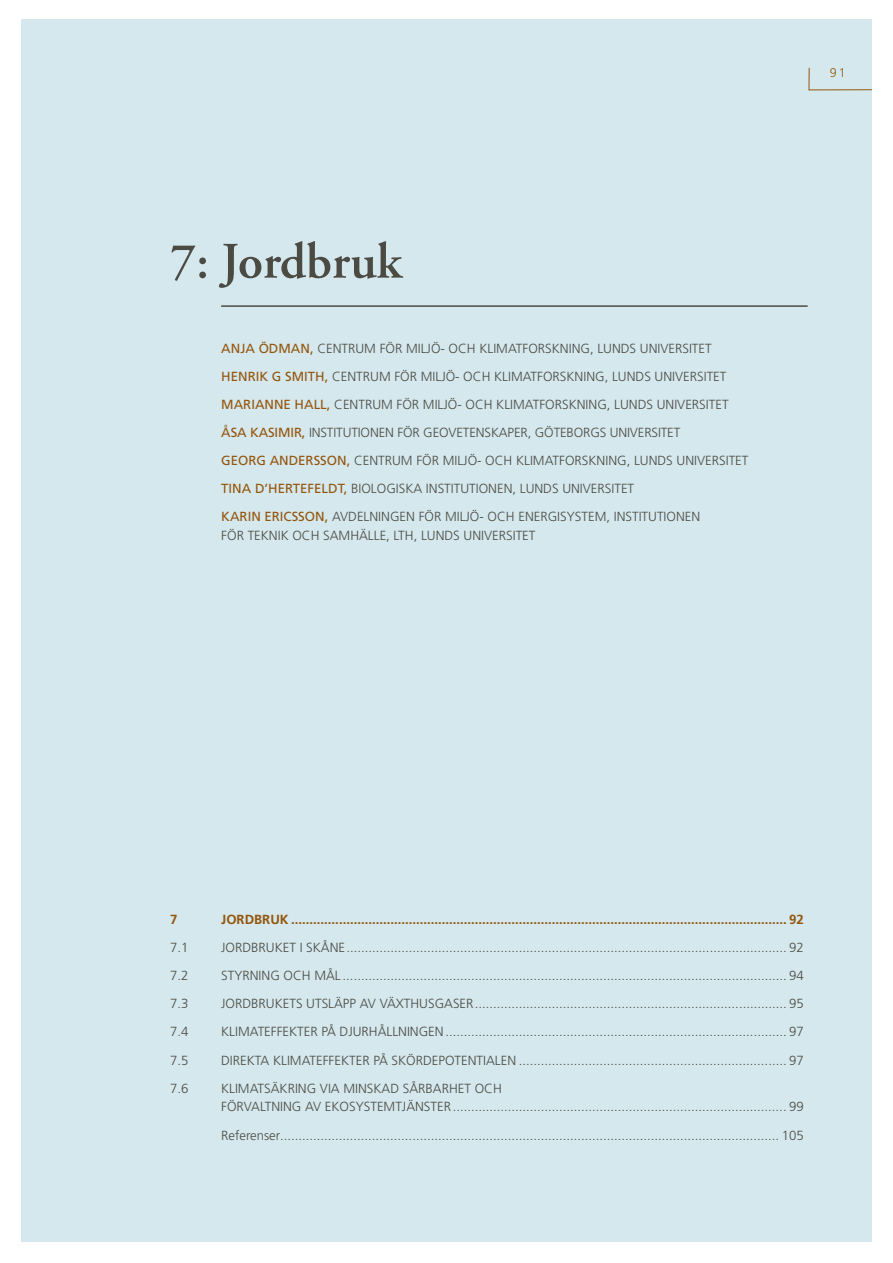
<style>
.page{position:relative;width:893px;height:1263px;background:#fff}
.page>*{position:absolute;margin:0;border:0;box-sizing:border-box;transform-origin:0 0}
.t1{font:600 51px "Adobe Garamond Pro";color:#4c4b43}
.t2{font:300 13.2px/28px "Frutiger LT Std";color:#4c4b43;text-align:right}
.t3{font:700 13.2px "Frutiger LT Std";color:#94550c}
.t4{font:13.2px "Frutiger LT Std";color:#94550c}
.t5{font:300 12.6px "Frutiger LT Std";color:#94550c}
.s1{font-weight:400;color:#94550c}
</style>
<div class="page">
<div style="left:21px;top:19px;width:850px;height:1222px;background:#d4e8ed"></div>
<hr style="left:221px;top:305px;width:587px;height:2px;background:#4c4b43">
<svg style="left:808px;top:67px;width:64px;height:24px"></svg>
<h1 class="t1" style="left:170px;top:232px;width:233px">7: Jordbruk</h1>
<p class="t4" style="left:221px;top:340px;width:19px">ANJA</p>
<p class="t4" style="left:259px;top:340px;width:21px">ÖDMAN</p>
<p class="t2" style="left:310px;top:334px;width:26px"><span class="s1">,</span> CENTRUM</p>
<p class="t2" style="left:380px;top:334px;width:34px">FÖR MILJ</p>
<p class="t2" style="left:431px;top:334px;width:28px">Ö- OCH</p>
<p class="t2" style="left:479px;top:334px;width:9px">KLIMATFORSKNING</p>
<p class="t2" style="left:590px;top:334px;width:23px">, LUNDS</p>
<p class="t2" style="left:640px;top:334px;width:8px">UNIVERSITET</p>
<p class="t4" style="left:221px;top:368px;width:18px">HENRIK</p>
<p class="t4" style="left:272px;top:368px;width:29px">G SMITH</p>
<p class="t2" style="left:325px;top:362px;width:26px"><span class="s1">,</span> CENTRUM</p>
<p class="t2" style="left:394px;top:362px;width:34px">FÖR MILJ</p>
<p class="t2" style="left:446px;top:362px;width:28px">Ö- OCH</p>
<p class="t2" style="left:494px;top:362px;width:9px">KLIMATFORSKNING</p>
<p class="t2" style="left:605px;top:362px;width:23px">, LUNDS</p>
<p class="t2" style="left:655px;top:362px;width:8px">UNIVERSITET</p>
<p class="t4" style="left:221px;top:396px;width:22px">MARIANNE</p>
<p class="t2" style="left:295px;top:390px;width:58px"><span class="s1">HALL,</span> CENTRUM</p>
<p class="t2" style="left:397px;top:390px;width:34px">FÖR MILJ</p>
<p class="t2" style="left:448px;top:390px;width:28px">Ö- OCH</p>
<p class="t2" style="left:496px;top:390px;width:9px">KLIMATFORSKNING</p>
<p class="t2" style="left:607px;top:390px;width:23px">, LUNDS</p>
<p class="t2" style="left:657px;top:390px;width:8px">UNIVERSITET</p>
<p class="t4" style="left:221px;top:425px;width:46px">ÅSA KASIMIR</p>
<p class="t2" style="left:302px;top:418px;width:18px"><span class="s1">,</span> INSTITUTIONEN</p>
<p class="t2" style="left:397px;top:418px;width:35px">FÖR GEOVETENSKAPER</p>
<p class="t2" style="left:528px;top:418px;width:35px">, GÖTEBORGS</p>
<p class="t2" style="left:610px;top:418px;width:8px">UNIVERSITET</p>
<p class="t4" style="left:221px;top:453px;width:19px">GEORG</p>
<p class="t4" style="left:270px;top:453px;width:19px">ANDERSSON</p>
<p class="t2" style="left:347px;top:447px;width:26px"><span class="s1">,</span> CENTRUM</p>
<p class="t2" style="left:416px;top:447px;width:34px">FÖR MILJ</p>
<p class="t2" style="left:468px;top:447px;width:28px">Ö- OCH</p>
<p class="t2" style="left:516px;top:447px;width:9px">KLIMATFORSKNING</p>
<p class="t2" style="left:627px;top:447px;width:23px">, LUNDS</p>
<p class="t2" style="left:677px;top:447px;width:8px">UNIVERSITET</p>
<p class="t4" style="left:221px;top:481px;width:16px">TINA</p>
<p class="t4" style="left:255px;top:481px;width:32px">D’HERTEFELDT</p>
<p class="t2" style="left:344px;top:475px;width:23px"><span class="s1">,</span> BIOLOGISKA</p>
<p class="t2" style="left:426px;top:475px;width:8px">INSTITUTIONEN</p>
<p class="t2" style="left:512px;top:475px;width:23px">, LUNDS</p>
<p class="t2" style="left:562px;top:475px;width:8px">UNIVERSITET</p>
<p class="t4" style="left:221px;top:509px;width:9px">KARIN</p>
<p class="t4" style="left:265px;top:509px;width:9px">ERICSSON</p>
<p class="t2" style="left:325px;top:503px;width:16px"><span class="s1">,</span> AVDELNINGEN</p>
<p class="t2" style="left:419px;top:503px;width:34px">FÖR MILJ</p>
<p class="t2" style="left:470px;top:503px;width:28px">Ö- OCH</p>
<p class="t2" style="left:518px;top:503px;width:8px">ENERGIS</p>
<p class="t2" style="left:567px;top:503px;width:17px">YSTEM</p>
<p class="t2" style="left:606px;top:503px;width:15px">, INSTITUTIONEN</p>
<p class="t2" style="left:170px;top:522px;width:30px">F</p>
<p class="t2" style="left:227px;top:522px;width:29px">ÖR TEKNIK</p>
<p class="t2" style="left:292px;top:522px;width:10px">OCH</p>
<p class="t2" style="left:323px;top:522px;width:10px">SAMH</p>
<p class="t2" style="left:359px;top:522px;width:77px">ÄLLE, LTH , LUNDS</p>
<p class="t2" style="left:464px;top:522px;width:8px">UNIVERSITET</p>
<p class="t5" style="left:830px;top:66px;width:18px">91</p>
<p class="t3" style="left:170px;top:911px;width:9px">7</p>
<p class="t3" style="left:221px;top:911px;width:584px">JORDBRUK ....................................................................................................................................... 92</p>
<p class="t2" style="left:170px;top:934px;width:20px">7.1</p>
<p class="t2" style="left:221px;top:934px;width:14px">JORDBRUKET</p>
<p class="t2" style="left:300px;top:934px;width:506px">I SKÅNE ........................................................................................................................ 92</p>
<p class="t2" style="left:170px;top:962px;width:20px">7.2</p>
<p class="t2" style="left:221px;top:962px;width:30px">STYRNING</p>
<p class="t2" style="left:284px;top:962px;width:10px">OCH</p>
<p class="t2" style="left:314px;top:962px;width:491px">MÅL ......................................................................................................................... 94</p>
<p class="t2" style="left:170px;top:990px;width:20px">7.3</p>
<p class="t2" style="left:221px;top:990px;width:13px">JORDBRUKETS</p>
<p class="t2" style="left:306px;top:990px;width:8px">UTSL</p>
<p class="t2" style="left:334px;top:990px;width:79px">ÄPP AV VÄXTHUSGASER</p>
<p class="t2" style="left:475px;top:990px;width:330px">..................................................................................... 95</p>
<p class="t2" style="left:170px;top:1018px;width:20px">7.4</p>
<p class="t2" style="left:221px;top:1018px;width:16px">KLIMATEFFEKTER</p>
<p class="t2" style="left:321px;top:1018px;width:27px">PÅ DJURH</p>
<p class="t2" style="left:378px;top:1018px;width:17px">ÅLLNINGEN</p>
<p class="t2" style="left:445px;top:1018px;width:360px">............................................................................................. 97</p>
<p class="t2" style="left:170px;top:1046px;width:20px">7.5</p>
<p class="t2" style="left:221px;top:1046px;width:17px">DIREKTA</p>
<p class="t2" style="left:273px;top:1046px;width:8px">KLIMATEFFEKTER</p>
<p class="t2" style="left:373px;top:1046px;width:51px">PÅ SKÖRDEPOTENTIALEN</p>
<p class="t2" style="left:519px;top:1046px;width:286px">......................................................................... 97</p>
<p class="t2" style="left:170px;top:1074px;width:20px">7.6</p>
<p class="t2" style="left:221px;top:1074px;width:16px">KLIMATS</p>
<p class="t2" style="left:271px;top:1074px;width:17px">ÄKRING</p>
<p class="t2" style="left:320px;top:1074px;width:8px">VIA</p>
<p class="t2" style="left:343px;top:1074px;width:9px">MINSKAD</p>
<p class="t2" style="left:403px;top:1074px;width:24px">SÅRBARHET</p>
<p class="t2" style="left:475px;top:1074px;width:10px">OCH</p>
<p class="t2" style="left:170px;top:1093px;width:30px">F</p>
<p class="t2" style="left:227px;top:1093px;width:18px">ÖRVALTNING</p>
<p class="t2" style="left:305px;top:1093px;width:29px">AV EKOS</p>
<p class="t2" style="left:356px;top:1093px;width:16px">YSTEMTJ</p>
<p class="t2" style="left:406px;top:1093px;width:17px">ÄNSTER</p>
<p class="t2" style="left:221px;top:1093px;width:584px">........................................................................................... 99<br>REFERENSER........................................................................................................................................ 105</p>
</div>
